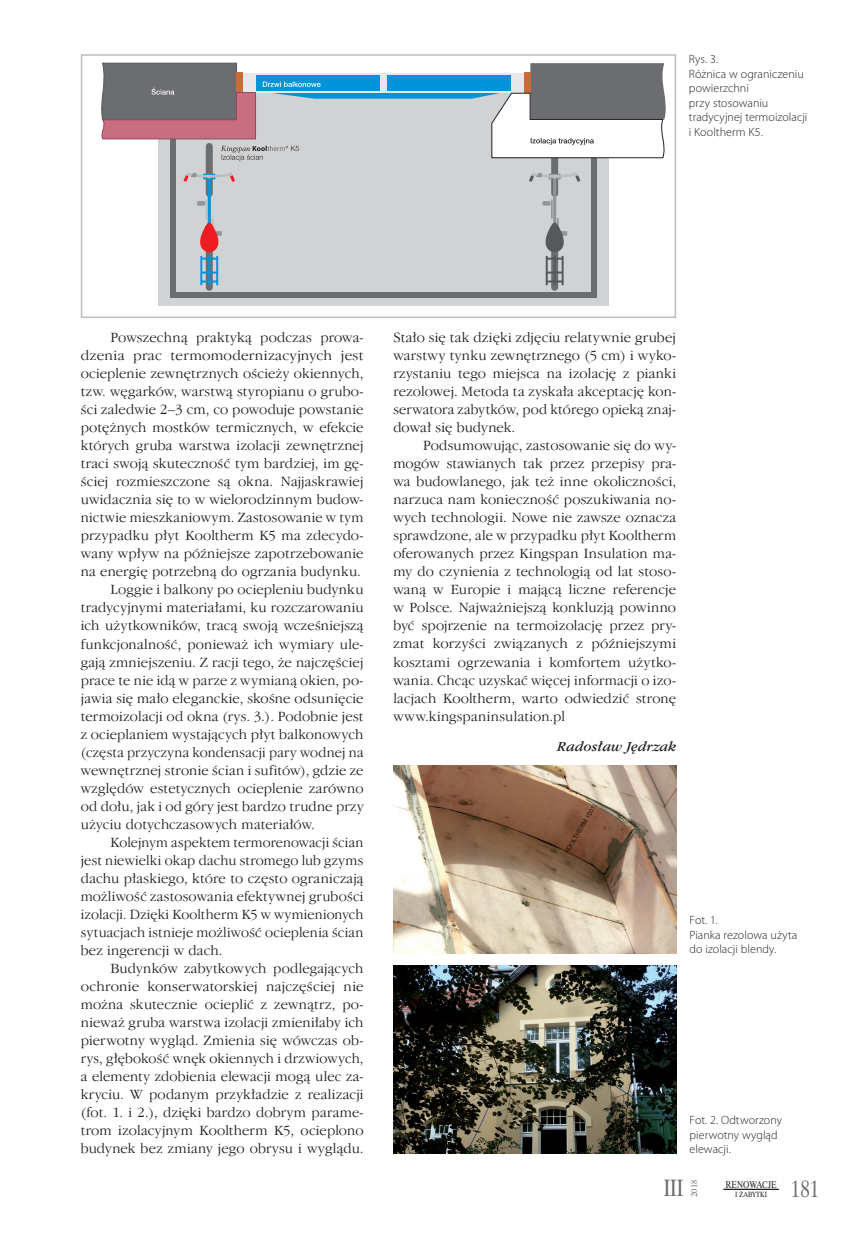
<style>
.page{position:relative;width:859px;height:1234px;background:#fff}
.page>*{position:absolute;margin:0;border:0;box-sizing:border-box;transform-origin:0 0}
.t1{font:23.55px "Dutch 801 Rm PL Roman A";letter-spacing:-.02em;color:#6c6d70;scale:.8 1}
.t2{font:14.7px/18px "Garmd ITC Lt PL";letter-spacing:.015em;color:#231f20;text-align:justify}
.t3{font:14.7px "Garmd ITC Lt PL";letter-spacing:.015em;color:#231f20;scale:1.04 1}
.t4{font:italic 14.25px "Garmd ITC Bk PL";letter-spacing:.01em;color:#231f20}
.t5{font:300 12px/14.4px "Myriad Pro";letter-spacing:.005em;color:#231f20}
.t6{font:9.75px "Dutch 801 Rm PL Roman A";color:#231f20;scale:.8 1}
.t7{font:8.4px "Dutch 801 Rm PL Roman A";color:#6c6d70}
.t8{font:7.5px "Dutch 801 Rm PL Roman A";color:#231f20;scale:.8 1}
</style>
<div class="page">
<div style="left:158px;top:75px;width:450px;height:231px;background:#d1d2d4"></div>
<div style="left:170px;top:292px;width:427px;height:6px;background:#6c6d70"></div>
<div style="left:170px;top:139px;width:6px;height:159px;background:#6c6d70"></div>
<div style="left:206px;top:237px;width:7px;height:54px;background:#6c6d70;border-radius:3px"></div>
<svg style="left:206px;top:143px;width:7px;height:54px"></svg>
<hr style="left:208px;top:176px;width:3px;height:74px;background:#0095d9;border-radius:2px">
<svg style="left:184px;top:172px;width:51px;height:10px"></svg>
<svg style="left:197px;top:199px;width:25px;height:86px"></svg>
<div style="left:591px;top:140px;width:6px;height:158px;background:#6c6d70"></div>
<div style="left:551px;top:237px;width:7px;height:54px;background:#6c6d70;border-radius:3px"></div>
<div style="left:551px;top:143px;width:7px;height:54px;background:#6c6d70;border-radius:3px"></div>
<hr style="left:553px;top:176px;width:3px;height:74px;background:#939598;border-radius:2px">
<svg style="left:529px;top:172px;width:51px;height:10px"></svg>
<hr style="left:551px;top:199px;width:2px;height:20px;background:#939598">
<svg style="left:542px;top:201px;width:9px;height:4px"></svg>
<svg style="left:545px;top:218px;width:23px;height:67px"></svg>
<svg style="left:101px;top:63px;width:565px;height:98px"></svg>
<div style="left:81px;top:54px;width:595px;height:264px;border:2px solid #bcbdc0"></div>
<img style="left:393px;top:765px;width:283px;height:187px">
<img style="left:393px;top:965px;width:283px;height:187px">
<hr style="left:723px;top:1188px;width:56px;height:1px;background:#231f20">
<p class="t5" style="left:689px;top:52px;width:120px">Rys. 3.<br>Różnica w ograniczeniu powierzchni<br>przy stosowaniu tradycyjnej termoizolacji i Kooltherm K5.</p>
<p class="t2" style="left:111px;top:328px;width:254px">Powszechną praktyką podczas prowa-</p>
<p class="t3" style="left:81px;top:347px;width:273px">dzenia prac termomodernizacyjnych jest</p>
<p class="t2" style="left:81px;top:364px;width:284px">ocieplenie zewnętrznych ościeży okiennych,</p>
<p class="t2" style="left:81px;top:382px;width:284px">tzw. węgarków, warstwą styropianu o grubo-</p>
<p class="t2" style="left:81px;top:400px;width:284px">ści zaledwie 2–3 cm, co powoduje powstanie</p>
<p class="t2" style="left:81px;top:418px;width:284px">potężnych mostków termicznych, w efekcie</p>
<p class="t2" style="left:81px;top:436px;width:284px">których gruba warstwa izolacji zewnętrznej</p>
<p class="t2" style="left:81px;top:454px;width:284px">traci swoją skuteczność tym bardziej, im gę-</p>
<p class="t2" style="left:81px;top:472px;width:284px">ściej rozmieszczone są okna. Najjaskrawiej</p>
<p class="t2" style="left:81px;top:490px;width:284px">uwidacznia się to w wielorodzinnym budow-</p>
<p class="t2" style="left:81px;top:508px;width:284px">nictwie mieszkaniowym. Zastosowanie w tym</p>
<p class="t2" style="left:81px;top:526px;width:284px">przypadku płyt Kooltherm K5 ma zdecydo-</p>
<p class="t2" style="left:81px;top:544px;width:284px">wany wpływ na późniejsze zapotrzebowanie</p>
<p class="t2" style="left:81px;top:562px;width:282px">na energię potrzebną do ogrzania budynku.</p>
<p class="t2" style="left:111px;top:580px;width:254px">Loggie i balkony po ociepleniu budynku</p>
<p class="t2" style="left:81px;top:598px;width:284px">tradycyjnymi materiałami, ku rozczarowaniu</p>
<p class="t2" style="left:81px;top:616px;width:284px">ich użytkowników, tracą swoją wcześniejszą</p>
<p class="t2" style="left:81px;top:634px;width:284px">funkcjonalność, ponieważ ich wymiary ule-</p>
<p class="t2" style="left:81px;top:652px;width:284px">gają zmniejszeniu. Z racji tego, że najczęściej</p>
<p class="t2" style="left:81px;top:670px;width:284px">prace te nie idą w parze z wymianą okien, po-</p>
<p class="t2" style="left:81px;top:688px;width:284px">jawia się mało eleganckie, skośne odsunięcie</p>
<p class="t2" style="left:81px;top:706px;width:284px">termoizolacji od okna (rys. 3.). Podobnie jest</p>
<p class="t2" style="left:81px;top:724px;width:284px">z ocieplaniem wystających płyt balkonowych</p>
<p class="t2" style="left:81px;top:742px;width:284px">(częsta przyczyna kondensacji pary wodnej na</p>
<p class="t2" style="left:81px;top:760px;width:284px">wewnętrznej stronie ścian i sufitów), gdzie ze</p>
<p class="t2" style="left:81px;top:778px;width:284px">względów estetycznych ocieplenie zarówno</p>
<p class="t2" style="left:81px;top:796px;width:284px">od dołu, jak i od góry jest bardzo trudne przy</p>
<p class="t2" style="left:81px;top:814px;width:236px">użyciu dotychczasowych materiałów.</p>
<p class="t2" style="left:111px;top:832px;width:254px">Kolejnym aspektem termorenowacji ścian</p>
<p class="t2" style="left:81px;top:850px;width:284px">jest niewielki okap dachu stromego lub gzyms</p>
<p class="t2" style="left:81px;top:868px;width:284px">dachu płaskiego, które to często ograniczają</p>
<p class="t2" style="left:81px;top:886px;width:284px">możliwość zastosowania efektywnej grubości</p>
<p class="t2" style="left:81px;top:904px;width:284px">izolacji. Dzięki Kooltherm K5 w wymienionych</p>
<p class="t2" style="left:81px;top:922px;width:284px">sytuacjach istnieje możliwość ocieplenia ścian</p>
<p class="t2" style="left:81px;top:940px;width:143px">bez ingerencji w dach.</p>
<p class="t2" style="left:111px;top:958px;width:254px">Budynków zabytkowych podlegających</p>
<p class="t2" style="left:81px;top:976px;width:284px">ochronie konserwatorskiej najczęściej nie</p>
<p class="t2" style="left:81px;top:994px;width:284px">można skutecznie ocieplić z zewnątrz, po-</p>
<p class="t2" style="left:81px;top:1012px;width:284px">nieważ gruba warstwa izolacji zmieniłaby ich</p>
<p class="t2" style="left:81px;top:1030px;width:284px">pierwotny wygląd. Zmienia się wówczas ob-</p>
<p class="t2" style="left:81px;top:1048px;width:284px">rys, głębokość wnęk okiennych i drzwiowych,</p>
<p class="t2" style="left:81px;top:1066px;width:284px">a elementy zdobienia elewacji mogą ulec za-</p>
<p class="t2" style="left:81px;top:1084px;width:284px">kryciu. W podanym przykładzie z realizacji</p>
<p class="t2" style="left:81px;top:1102px;width:284px">(fot. 1. i 2.), dzięki bardzo dobrym parame-</p>
<p class="t2" style="left:81px;top:1120px;width:284px">trom izolacyjnym Kooltherm K5, ocieplono</p>
<p class="t2" style="left:81px;top:1138px;width:284px">budynek bez zmiany jego obrysu i wyglądu.</p>
<p class="t2" style="left:393px;top:328px;width:284px">Stało się tak dzięki zdjęciu relatywnie grubej warstwy tynku zewnętrznego (5 cm) i wyko&shy;rzystaniu tego miejsca na izolację z pianki rezolowej. Metoda ta zyskała akceptację kon&shy;serwatora zabytków, pod którego opieką znaj&shy;dował się budynek.</p>
<p class="t2" style="left:393px;top:436px;width:284px;text-indent:30px">Podsumowując, zastosowanie się do wy&shy;mogów stawianych tak przez przepisy pra&shy;wa budowlanego, jak też inne okoliczności, narzuca nam konieczność poszukiwania no&shy;wych technologii. Nowe nie zawsze oznacza sprawdzone, ale w przypadku płyt Kooltherm oferowanych przez Kingspan Insulation ma&shy;my do czynienia z technologią od lat stoso&shy;waną w Europie i mającą liczne referencje w Polsce. Najważniejszą konkluzją powinno być spojrzenie na termoizolację przez pry&shy;zmat korzyści związanych z późniejszymi kosztami ogrzewania i komfortem użytko&shy;wania. Chcąc uzyskać więcej informacji o izo&shy;lacjach Kooltherm, warto odwiedzić stronę www.kingspaninsulation.pl</p>
<p class="t4" style="left:558px;top:737px;width:120px">Radosław Jędrzak</p>
<p class="t5" style="left:689px;top:912px;width:109px">Fot. 1.<br>Pianka rezolowa użyta do izolacji blendy.</p>
<p class="t5" style="left:689px;top:1112px;width:94px">Fot. 2. Odtworzony pierwotny wygląd elewacji.</p>
<h1 class="t1" style="left:663px;top:1173px;width:27px">III</h1>
<p class="t7" style="left:689px;top:1196px;width:18px;rotate:-90deg">2018</p>
<p class="t8" style="left:735px;top:1189px;width:41px">I ZABYTKI</p>
<p class="t6" style="left:725px;top:1178px;width:65px">RENOWACJE</p>
<h1 class="t1" style="left:791px;top:1173px;width:37px">181</h1>
</div>
